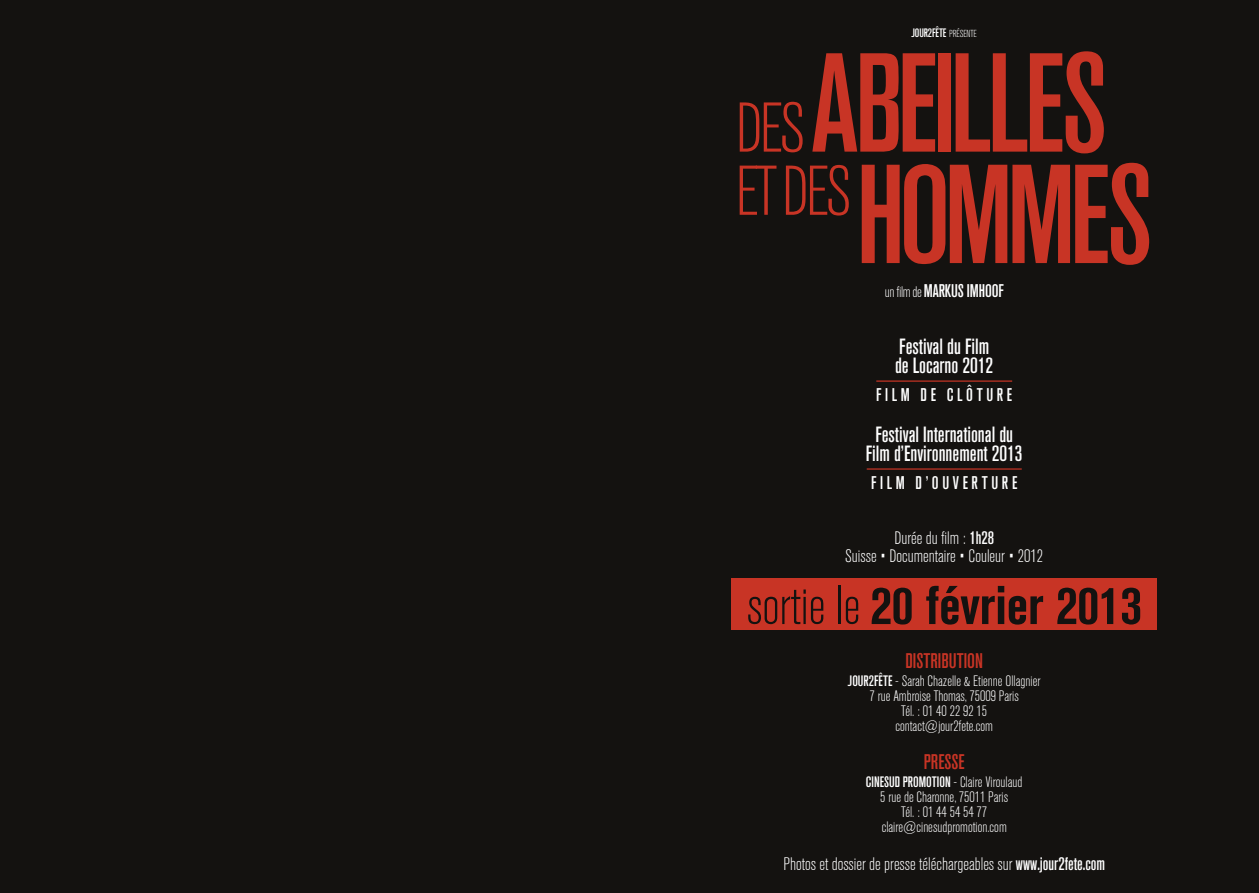
<style>
.page{position:relative;width:1259px;height:893px;background:#141210}
.page>*{position:absolute;margin:0;border:0;box-sizing:border-box;transform-origin:0 0}
.t1{font:500 condensed 139.35px "Akzidenz Grotesk BQ";letter-spacing:-.04em;color:#c83425}
.t2{font:700 condensed 54px "Akzidenz Grotesk BQ";color:#141210}
.t3{font:500 condensed 21.9px "Akzidenz Grotesk BQ";color:#fff}
.t4{font:21px "Akzidenz Grotesk BQ Md Cnd Alt";color:#c83425}
.t5{font:500 condensed 18.15px "Akzidenz Grotesk BQ";letter-spacing:.2em;color:#fff}
.t6{font:500 condensed 18.15px "Akzidenz Grotesk BQ";letter-spacing:-.01em;color:#fff}
.t7{font:300 condensed 18px "Akzidenz Grotesk BQ";color:#fff}
.t8{font:300 condensed 15px "Akzidenz Grotesk BQ";color:#fff}
.t9{font:500 condensed 15px "Akzidenz Grotesk BQ";color:#fff}
.t10{font:500 condensed 12.15px "Akzidenz Grotesk BQ";letter-spacing:-.01em;color:#fff}
.s1{font-weight:300;font-size:10.05px}
.s2{font-weight:300;font-size:69.6px}
.s3{font-weight:300;font-size:15.15px}
.s4{font-weight:500}
.s5{font-weight:300}
.s6{font-family:"Akzidenz Grotesk BQ Md Cnd Alt";font-weight:400;font-stretch:normal}
</style>
<div class="page">
<div style="left:731px;top:579px;width:426px;height:51px;background:#c83425"></div>
<hr style="left:866px;top:468px;width:155px;height:2px;background:#c83425">
<hr style="left:876px;top:380px;width:136px;height:2px;background:#c83425">
<p class="t10" style="left:911px;top:26px;width:67px">JOUR2FÊTE <span class="s1">PRÉSENTE</span></p>
<p class="t1" style="left:735px;top:25px;width:373px"><span class="s2">DES</span> ABEILLES</p>
<p class="t1" style="left:735px;top:136px;width:419px"><sup>ET</sup> <sup>DES</sup>HOMMES</p>
<p class="t6" style="left:885px;top:280px;width:120px"><span class="s3">un film de</span> MARKUS IMHOOF</p>
<p class="t3" style="left:899px;top:334px;width:91px">Festival du Film</p>
<p class="t3" style="left:895px;top:353px;width:100px">de Locarno 2012</p>
<p class="t5" style="left:876px;top:384px;width:138px">FILM DE CLÔTURE</p>
<p class="t3" style="left:875px;top:422px;width:139px">Festival International du</p>
<p class="t3" style="left:866px;top:441px;width:158px">Film d’Environnement 2013</p>
<p class="t5" style="left:871px;top:472px;width:148px">FILM D’OUVERTURE</p>
<p class="t7" style="left:894px;top:528px;width:101px">Durée du film : <span class="s4">1h28</span></p>
<p class="t7" style="left:845px;top:546px;width:199px">Suisse • Documentaire • Couleur • 2012</p>
<p class="t2" style="left:746px;top:574px;width:396px"><span class="s5">sortie le</span> 20 février 2013</p>
<p class="t4" style="left:905px;top:649px;width:79px">DISTRIBUTION</p>
<p class="t8" style="left:848px;top:673px;width:194px"><span class="s4">JOUR2FÊTE</span> - Sarah Chazelle &amp; Etienne Ollagnier</p>
<p class="t8" style="left:869px;top:688px;width:151px">7 rue Ambroise Thomas, 75009 Paris</p>
<p class="t8" style="left:901px;top:703px;width:87px">Tél. : 01 40 22 92 15</p>
<p class="t8" style="left:895px;top:718px;width:99px">contact@jour2fete.com</p>
<p class="t4" style="left:924px;top:750px;width:42px">PRESSE</p>
<p class="t9" style="left:866px;top:773px;width:158px">CINESUD PROMOTION <span class="s5">- Claire Viroulaud</span></p>
<p class="t8" style="left:880px;top:789px;width:129px">5 rue de Charonne, 75011 Paris</p>
<p class="t8" style="left:901px;top:804px;width:87px">Tél. : 01 44 54 54 77</p>
<p class="t8" style="left:881px;top:819px;width:127px">claire@cinesudpromotion.com</p>
<p class="t7" style="left:783px;top:854px;width:323px">Photos et dossier de presse téléchargeables sur <span class="s6">www.jour2fete.com</span></p>
</div>
